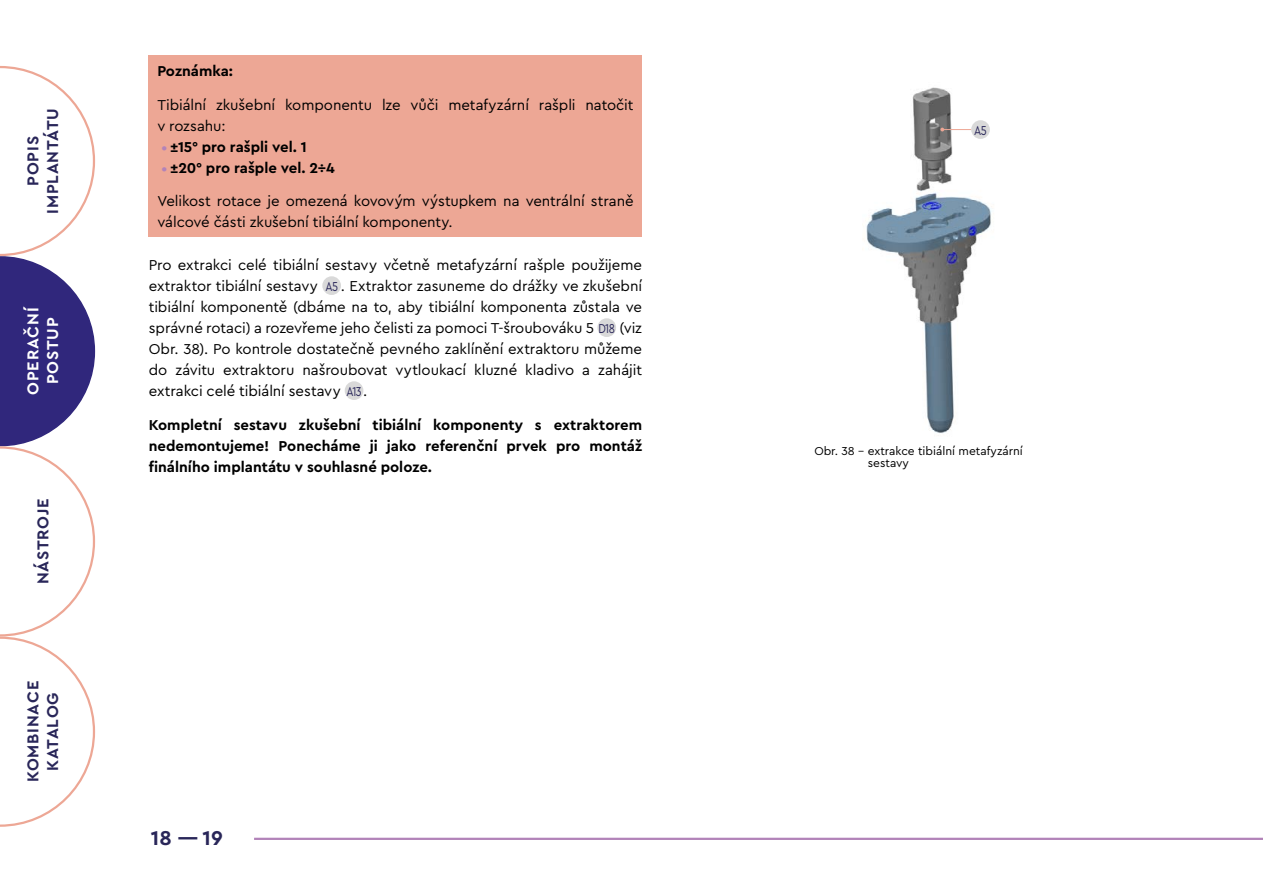
<style>
.page{position:relative;width:1263px;height:893px;background:#fff}
.page>*{position:absolute;margin:0;border:0;box-sizing:border-box;transform-origin:0 0}
.t1{font:700 21px "Cera Pro";color:#292659}
.t2{font:700 16.5px/19.5px "Cera Pro";letter-spacing:.05em;color:#292659;text-align:center}
.t3{font:700 16.5px/19.5px "Cera Pro";letter-spacing:.05em;color:#fff;text-align:center}
.t4{font:15px/21px "Cera Pro";letter-spacing:-.005em;color:#000}
.t5{font:700 15px/21px "Cera Pro";color:#000;text-align:justify}
.t6{font:13.5px "Cera Pro";color:#292659;scale:.8 1}
.t7{font:12px/12px "Cera Pro";color:#000}
.s1{font-size:13.5px;color:#b283b9}
.s2{font-size:13.5px;color:#292659}
</style>
<div class="page">
<hr style="left:254px;top:838px;width:1009px;height:2px;background:#b283b9">
<svg style="left:0;top:66px;width:95px;height:761px"></svg>
<img style="left:866px;top:87px;width:126px;height:346px">
<svg style="left:940px;top:128px;width:31px;height:3px"></svg>
<svg style="left:971px;top:120px;width:19px;height:19px"></svg>
<svg style="left:322px;top:276px;width:19px;height:19px"></svg>
<div style="left:597px;top:318px;width:19px;height:19px;background:#d9d9d9;border-radius:50%"></div>
<div style="left:345px;top:381px;width:18px;height:19px;background:#d9d9d9;border-radius:50%"></div>
<div style="left:149px;top:55px;width:493px;height:182px;background:#eda795"></div>
<p class="t2" style="left:23px;top:214px;width:107px;rotate:-90deg">POPIS<br>IMPLANTÁTU</p>
<p class="t3" style="left:23px;top:395px;width:90px;rotate:-90deg">OPERAČNÍ<br>POSTUP</p>
<p class="t2" style="left:32px;top:584px;width:87px;rotate:-90deg">NÁSTROJE</p>
<p class="t2" style="left:23px;top:782px;width:103px;rotate:-90deg">KOMBINACE<br>KATALOG</p>
<p class="t5" style="left:157px;top:60px;width:77px">Poznámka:</p>
<p class="t4" style="left:157px;top:93px;width:478px">Tibiální zkušební komponentu lze vůči metafyzární rašpli natočit v rozsahu:</p>
<p class="t5" style="left:162px;top:136px;width:147px"><span class="s1">•</span> ±15° pro rašpli vel. 1</p>
<p class="t5" style="left:162px;top:157px;width:175px"><span class="s1">•</span> ±20° pro rašple vel. 2÷4</p>
<p class="t4" style="left:157px;top:190px;width:478px">Velikost rotace je omezená kovovým výstupkem na ventrální straně válcové části zkušební tibiální komponenty.</p>
<p class="t4" style="left:149px;top:254px;width:495px;text-align:justify">Pro extrakci celé tibiální sestavy včetně metafyzární rašple použijeme extraktor tibiální sestavy <span class="s2">A5</span> . Extraktor zasuneme do drážky ve zkušební tibiální komponentě (dbáme na to, aby tibiální komponenta zůstala ve správné rotaci) a rozevřeme jeho čelisti za pomoci T-šroubováku 5 <span class="s2">D18</span> (viz Obr. 38). Po kontrole dostatečně pevného zaklínění extraktoru můžeme do závitu extraktoru našroubovat vytloukací kluzné kladivo a zahájit extrakci celé tibiální sestavy <span class="s2">A13</span> .</p>
<p class="t5" style="left:149px;top:414px;width:495px">Kompletní sestavu zkušební tibiální komponenty s extraktorem nedemontujeme! Ponecháme ji jako referenční prvek pro montáž finálního implantátu v souhlasné poloze.</p>
<h1 class="t1" style="left:151px;top:824px;width:73px">18 — 19</h1>
<p class="t6" style="left:974px;top:122px;width:17px">A5</p>
<p class="t7" style="left:868px;top:445px;width:157px;text-indent:-53px">Obr. 38 – extrakce tibiální metafyzární sestavy</p>
</div>
